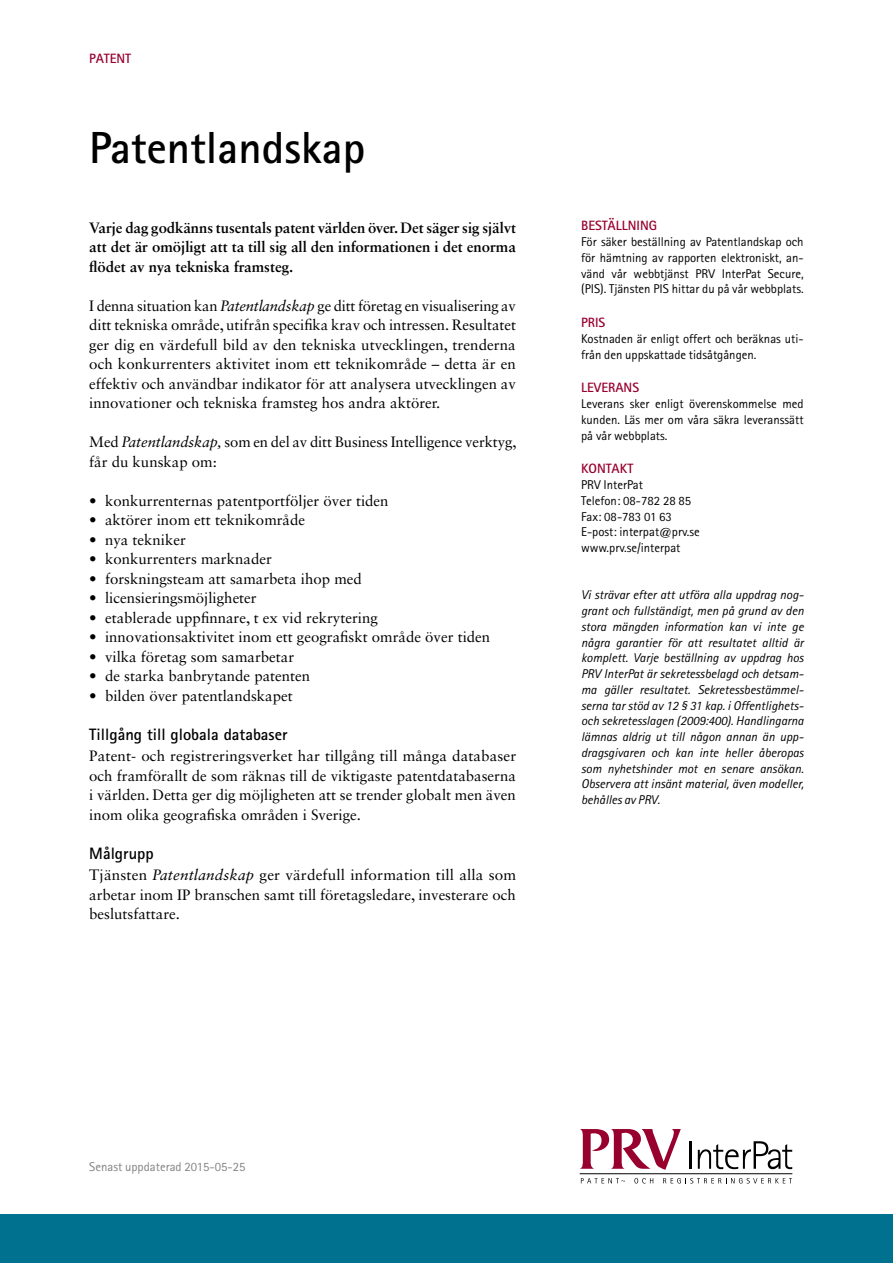
<style>
.page{position:relative;width:893px;height:1263px;background:#fff}
.page>*{position:absolute;margin:0;border:0;box-sizing:border-box;transform-origin:0 0}
.t1{font:700 45px "Rotis Sans Serif Std";color:#000}
.t2{font:700 16.5px "Rotis Sans Serif Std";color:#000}
.t3{font:15px/19.5px "Sabon LT Std";color:#000;text-align:justify}
.t4{font:700 15px/19.5px "Sabon LT Std";color:#000;text-align:justify}
.t5{font:700 13.5px "Rotis Sans Serif Std";color:#98002e}
.t6{font:italic 12.75px/15.8px "Rotis Sans Serif Std";color:#000;text-align:justify}
.t7{font:12.75px/15.8px "Rotis Sans Serif Std";color:#000;text-align:justify}
.t8{font:12.75px "Rotis Sans Serif Std";color:#808285}
.s1{font-style:italic}
</style>
<div class="page">
<div style="left:0;top:1214px;width:893px;height:49px;background:#00728f"></div>
<hr style="left:690px;top:1141px;width:2px;height:28px;background:#000">
<svg style="left:698px;top:1141px;width:94px;height:28px"></svg>
<svg style="left:580px;top:1129px;width:101px;height:41px"></svg>
<svg style="left:581px;top:1178px;width:44px;height:5px"></svg>
<svg style="left:634px;top:1178px;width:19px;height:5px"></svg>
<svg style="left:663px;top:1178px;width:129px;height:5px"></svg>
<hr style="left:580px;top:1173px;width:212px;height:1px;background:#000">
<p class="t5" style="left:89px;top:50px;width:43px">PATENT</p>
<h1 class="t1" style="left:89px;top:119px;width:277px">Patentlandskap</h1>
<p class="t4" style="left:89px;top:217px;width:428px">Varje dag godkänns tusentals patent världen över. Det säger sig självt att det är omöjligt att ta till sig all den informationen i det enorma flödet av nya tekniska framsteg.</p>
<p class="t3" style="left:89px;top:295px;width:428px">I denna situation kan <span class="s1">Patentlandskap</span> ge ditt företag en visualisering av ditt tekniska område, utifrån specifika krav och intressen. Resultatet ger dig en värdefull bild av den tekniska utvecklingen, trenderna och konkurrenters aktivitet inom ett teknikområde – detta är en effektiv och användbar indikator för att analysera utvecklingen av innovationer och tekniska framsteg hos andra aktörer.</p>
<p class="t3" style="left:89px;top:432px;width:429px">Med <span class="s1">Patentlandskap,</span> som en del av ditt Business Intelligence verktyg, får du kunskap om:</p>
<p class="t3" style="left:89px;top:490px;width:301px">• konkurrenternas patentportföljer över tiden</p>
<p class="t3" style="left:89px;top:510px;width:217px">• aktörer inom ett teknikområde</p>
<p class="t3" style="left:89px;top:529px;width:98px">• nya tekniker</p>
<p class="t3" style="left:89px;top:549px;width:184px">• konkurrenters marknader</p>
<p class="t3" style="left:89px;top:568px;width:274px">• forskningsteam att samarbeta ihop med</p>
<p class="t3" style="left:89px;top:588px;width:169px">• licensieringsmöjligheter</p>
<p class="t3" style="left:89px;top:607px;width:290px">• etablerade uppfinnare, t ex vid rekrytering</p>
<p class="t3" style="left:89px;top:627px;width:402px">• innovationsaktivitet inom ett geografiskt område över tiden</p>
<p class="t3" style="left:89px;top:646px;width:206px">• vilka företag som samarbetar</p>
<p class="t3" style="left:89px;top:666px;width:222px">• de starka banbrytande patenten</p>
<p class="t3" style="left:89px;top:685px;width:205px">• bilden över patentlandskapet</p>
<p class="t2" style="left:89px;top:724px;width:200px">Tillgång till globala databaser</p>
<p class="t3" style="left:89px;top:746px;width:428px">Patent- och registreringsverket har tillgång till många databaser och framförallt de som räknas till de viktigaste patentdatabaserna i världen. Detta ger dig möjligheten att se trender globalt men även inom olika geografiska områden i Sverige.</p>
<p class="t2" style="left:89px;top:843px;width:66px">Målgrupp</p>
<p class="t3" style="left:89px;top:865px;width:428px">Tjänsten <span class="s1">Patentlandskap</span> ger värdefull information till alla som arbetar inom IP branschen samt till företagsledare, investerare och beslutsfattare.</p>
<p class="t5" style="left:581px;top:217px;width:77px">Beställning</p>
<p class="t7" style="left:581px;top:234px;width:224px">För säker beställning av Patentlandskap och för hämtning av rapporten elektroniskt, an&shy;vänd vår webbtjänst PRV InterPat Secure, (PIS). Tjänsten PIS hittar du på vår webbplats.</p>
<p class="t5" style="left:581px;top:314px;width:26px">Pris</p>
<p class="t7" style="left:581px;top:331px;width:224px">Kostnaden är enligt offert och beräknas uti&shy;från den uppskattade tidsåtgången.</p>
<p class="t5" style="left:581px;top:379px;width:59px">Leverans</p>
<p class="t7" style="left:581px;top:396px;width:224px">Leverans sker enligt överenskommelse med kunden. Läs mer om våra säkra leveranssätt på vår webbplats.</p>
<p class="t5" style="left:581px;top:460px;width:46px">Kontakt</p>
<p class="t7" style="left:581px;top:477px;width:120px;text-align:left">PRV InterPat<br>Telefon: 08-782 28 85<br>Fax: 08-783 01 63<br>E-post: interpat@prv.se www.prv.se/interpat</p>
<p class="t6" style="left:581px;top:587px;width:224px">Vi strävar efter att utföra alla uppdrag nog&shy;grant och fullständigt, men på grund av den stora mängden information kan vi inte ge några garantier för att resultatet alltid är komplett. Varje beställning av uppdrag hos PRV InterPat är sekretessbelagd och detsam&shy;ma gäller resultatet. Sekretessbestämmel&shy;serna tar stöd av 12 § 31 kap. i Offentlighets&shy;och sekretesslagen (2009:400). Handlingarna lämnas aldrig ut till någon annan än upp&shy;dragsgivaren och kan inte heller åberopas som nyhetshinder mot en senare ansökan.<br>Observera att insänt material, även modeller, behålles av PRV.</p>
<p class="t8" style="left:89px;top:1159px;width:158px">Senast uppdaterad 2015-05-25</p>
</div>
